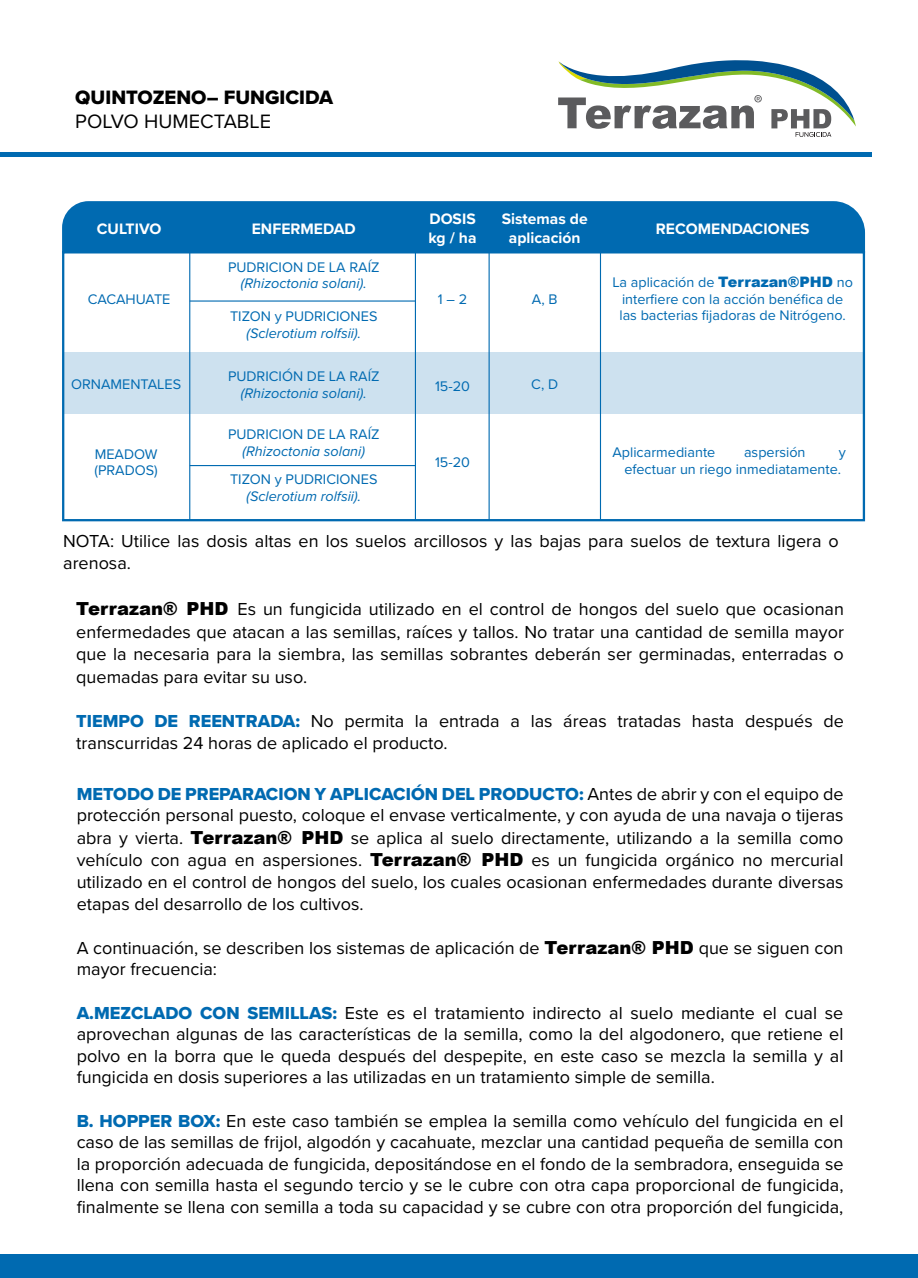
<style>
.page{position:relative;width:918px;height:1278px;background:#fff}
.page>*{position:absolute;margin:0;border:0;box-sizing:border-box;transform-origin:0 0}
.t1{font:20.1px "Proxima Nova Extrabld";color:#000}
.t2{font:20.1px "Proxima Nova";color:#000}
.t3{font:18px/21.6px "Proxima Nova";color:#000;text-align:justify}
.t4{font:18px "Proxima Nova Extrabld";color:#006ab1}
.t5{font:700 15.6px/18.8px "Proxima Nova";color:#fff}
.t6{font:14.4px/16.6px "Proxima Nova";color:#006ab1}
.t7{font:italic 14.4px "Proxima Nova";color:#006ab1}
.s1{font-family:"Arial";font-weight:900}
.s2{font-family:"Proxima Nova Extrabld";color:#006ab1}
.s3{font-family:"Proxima Nova";color:#000}
</style>
<div class="page">
<div style="left:0;top:1253px;width:918px;height:24px;background:#006ab1"></div>
<hr style="left:0;top:152px;width:872px;height:4px;background:#006ab1">
<svg style="left:558px;top:60px;width:298px;height:77px"></svg>
<div style="left:63px;top:352px;width:801px;height:62px;background:#cde1ef"></div>
<div style="left:62px;top:201px;width:804px;height:53px;background:#006ab1"></div>
<div style="left:62px;top:251px;width:803px;height:270px;border:2px solid #006ab1"></div>
<hr style="left:415px;top:252px;width:1px;height:268px;background:#006ab1">
<hr style="left:489px;top:252px;width:1px;height:268px;background:#006ab1">
<hr style="left:600px;top:252px;width:1px;height:268px;background:#006ab1">
<hr style="left:189px;top:252px;width:1px;height:268px;background:#006ab1">
<hr style="left:190px;top:300px;width:225px;height:1px;background:#006ab1">
<hr style="left:190px;top:465px;width:225px;height:1px;background:#006ab1">
<p class="t1" style="left:75px;top:82px;width:259px">QUINTOZENO– FUNGICIDA</p>
<p class="t2" style="left:75px;top:106px;width:197px">POLVO HUMECTABLE</p>
<p class="t5" style="left:252px;top:218px;width:105px">ENFERMEDAD</p>
<p class="t5" style="left:429px;top:209px;width:49px">DOSIS kg / ha</p>
<p class="t5" style="left:502px;top:209px;width:87px;text-align:center">Sistemas de aplicación</p>
<p class="t5" style="left:656px;top:218px;width:155px">RECOMENDACIONES</p>
<p class="t6" style="left:228px;top:258px;width:153px">PUDRICION DE LA RAÍZ</p>
<p class="t7" style="left:241px;top:273px;width:127px">(Rhizoctonia solani).</p>
<p class="t5" style="left:97px;top:218px;width:66px">CULTIVO</p>
<p class="t6" style="left:612px;top:273px;width:242px;text-align:center">La aplicación de <span class="s1">Terrazan®PHD</span> no interfiere con la acción benéfica de las bacterias fijadoras de Nitrógeno.</p>
<p class="t6" style="left:88px;top:290px;width:84px">CACAHUATE</p>
<p class="t6" style="left:438px;top:290px;width:31px">1 – 2</p>
<p class="t6" style="left:532px;top:290px;width:27px">A, B</p>
<p class="t6" style="left:230px;top:307px;width:149px">TIZON y PUDRICIONES</p>
<p class="t7" style="left:246px;top:322px;width:116px">(Sclerotium rolfsii).</p>
<p class="t6" style="left:71px;top:375px;width:112px">ORNAMENTALES</p>
<p class="t6" style="left:94px;top:445px;width:65px">MEADOW (PRADOS)</p>
<p class="t6" style="left:228px;top:367px;width:153px">PUDRICIÓN DE LA RAÍZ</p>
<p class="t7" style="left:241px;top:382px;width:127px">(Rhizoctonia solani).</p>
<p class="t6" style="left:228px;top:425px;width:153px">PUDRICION DE LA RAÍZ</p>
<p class="t7" style="left:243px;top:440px;width:124px">(Rhizoctonia solani)</p>
<p class="t6" style="left:230px;top:470px;width:149px">TIZON y PUDRICIONES</p>
<p class="t7" style="left:246px;top:485px;width:116px">(Sclerotium rolfsii).</p>
<p class="t6" style="left:435px;top:377px;width:36px">15-20</p>
<p class="t6" style="left:435px;top:453px;width:36px">15-20</p>
<p class="t6" style="left:531px;top:375px;width:28px">C, D</p>
<p class="t6" style="left:612px;top:443px;width:105px">Aplicar mediante</p>
<p class="t6" style="left:744px;top:443px;width:63px">aspersión</p>
<p class="t6" style="left:624px;top:443px;width:223px;text-indent:214px">y efectuar un riego inmediatamente.</p>
<p class="t3" style="left:63px;top:529px;width:777px">NOTA: Utilice las dosis altas en los suelos arcillosos y las bajas para suelos de textura ligera o arenosa.</p>
<p class="t3" style="left:76px;top:597px;width:769px;line-height:22.5px"><span class="s1">Terrazan® PHD</span> Es un fungicida utilizado en el control de hongos del suelo que ocasionan enfermedades que atacan a las semillas, raíces y tallos. No tratar una cantidad de semilla mayor que la necesaria para la siembra, las semillas sobrantes deberán ser germinadas, enterradas o quemadas para evitar su uso.</p>
<p class="t3" style="left:76px;top:709px;width:769px"><span class="s2">TIEMPO DE REENTRADA:</span> No permita la entrada a las áreas tratadas hasta después de transcurridas 24 horas de aplicado el producto.</p>
<p class="t4" style="left:77px;top:780px;width:768px">METODO DE PREPARACION Y APLICACIÓN DEL PRODUCTO: <span class="s3">Antes de abrir y con el equipo de</span></p>
<p class="t3" style="left:77px;top:803px;width:768px;line-height:22px">protección personal puesto, coloque el envase verticalmente, y con ayuda de una navaja o tijeras abra y vierta. <span class="s1">Terrazan® PHD</span> se aplica al suelo directamente, utilizando a la semilla como vehículo con agua en aspersiones. <span class="s1">Terrazan® PHD</span> es un fungicida orgánico no mercurial utilizado en el control de hongos del suelo, los cuales ocasionan enfermedades durante diversas etapas del desarrollo de los cultivos.</p>
<p class="t3" style="left:77px;top:935px;width:768px">A continuación, se describen los sistemas de aplicación de <span class="s1">Terrazan® PHD</span> que se siguen con mayor frecuencia:</p>
<p class="t3" style="left:77px;top:1000px;width:768px"><span class="s2">A.MEZCLADO CON SEMILLAS:</span> Este es el tratamiento indirecto al suelo mediante el cual se aprovechan algunas de las características de la semilla, como la del algodonero, que retiene el polvo en la borra que le queda después del despepite, en este caso se mezcla la semilla y al fungicida en dosis superiores a las utilizadas en un tratamiento simple de semilla.</p>
<p class="t3" style="left:77px;top:1108px;width:768px"><span class="s2">B. HOPPER BOX:</span> En este caso también se emplea la semilla como vehículo del fungicida en el caso de las semillas de frijol, algodón y cacahuate, mezclar una cantidad pequeña de semilla con la proporción adecuada de fungicida, depositándose en el fondo de la sembradora, enseguida se llena con semilla hasta el segundo tercio y se le cubre con otra capa proporcional de fungicida, finalmente se llena con semilla a toda su capacidad y se cubre con otra proporción del fungicida,</p>
</div>
